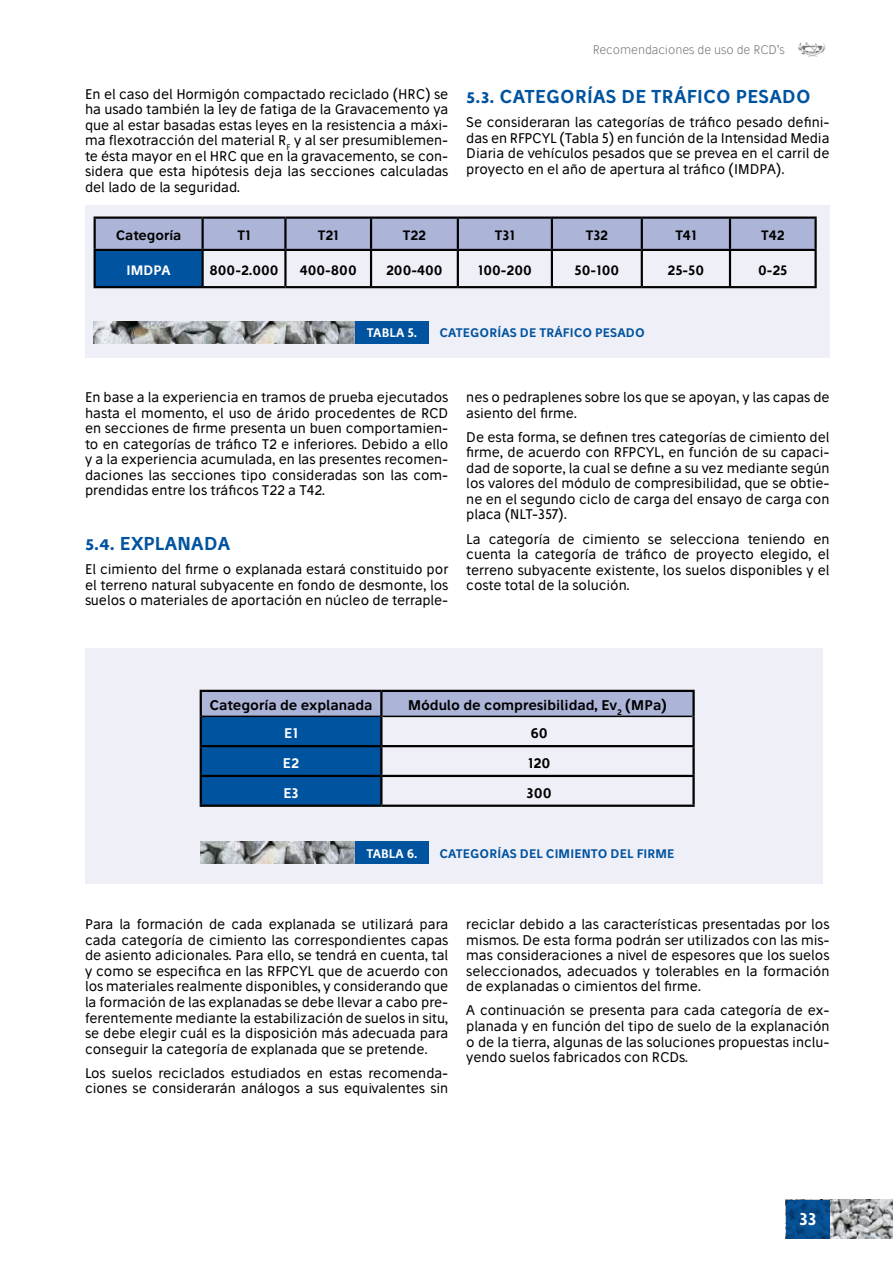
<style>
.page{position:relative;width:893px;height:1263px;background:#fff}
.page>*{position:absolute;margin:0;border:0;box-sizing:border-box;transform-origin:0 0}
.t1{font:600 18px "Stilu";letter-spacing:.015em;color:#00539f}
.t2{font:600 16.5px "Stilu";color:#fff}
.t3{font:13.5px/15.6px "Stilu";color:#000;text-align:justify}
.t4{font:600 13.5px "Stilu";color:#000}
.t5{font:600 13.5px "Stilu";color:#fff}
.t6{font:600 13.2px "Stilu";color:#000}
.t7{font:600 13.2px "Stilu";color:#fff}
.t8{font:600 12px "Stilu";letter-spacing:.01em;color:#00539f}
.t9{font:300 12px "Stilu";color:#707172}
.t10{font:600 12px "Stilu";letter-spacing:.01em;color:#fff}
</style>
<div class="page">
<div style="left:85px;top:648px;width:737px;height:235px;background:#efeff7"></div>
<div style="left:85px;top:205px;width:744px;height:152px;background:#efeff7"></div>
<img style="left:200px;top:842px;width:155px;height:22px">
<img style="left:94px;top:321px;width:261px;height:22px">
<div style="left:355px;top:842px;width:74px;height:22px;background:#00539f"></div>
<div style="left:355px;top:321px;width:74px;height:22px;background:#00539f"></div>
<div style="left:96px;top:219px;width:718px;height:30px;background:#acb4d7"></div>
<div style="left:95px;top:250px;width:108px;height:37px;background:#00539f"></div>
<hr style="left:94px;top:216px;width:109px;height:3px;background:#000">
<hr style="left:203px;top:216px;width:82px;height:3px;background:#000">
<hr style="left:285px;top:216px;width:86px;height:3px;background:#000">
<hr style="left:371px;top:216px;width:87px;height:3px;background:#000">
<hr style="left:458px;top:216px;width:94px;height:3px;background:#000">
<hr style="left:552px;top:216px;width:90px;height:3px;background:#000">
<hr style="left:642px;top:216px;width:88px;height:3px;background:#000">
<hr style="left:730px;top:216px;width:87px;height:3px;background:#000">
<hr style="left:94px;top:219px;width:2px;height:30px;background:#000">
<hr style="left:94px;top:249px;width:109px;height:2px;background:#000">
<hr style="left:202px;top:219px;width:2px;height:30px;background:#000">
<hr style="left:284px;top:219px;width:3px;height:30px;background:#000">
<hr style="left:370px;top:219px;width:2px;height:30px;background:#000">
<hr style="left:457px;top:219px;width:2px;height:30px;background:#000">
<hr style="left:551px;top:219px;width:2px;height:30px;background:#000">
<hr style="left:641px;top:219px;width:2px;height:30px;background:#000">
<hr style="left:729px;top:219px;width:2px;height:30px;background:#000">
<hr style="left:814px;top:219px;width:3px;height:30px;background:#000">
<hr style="left:203px;top:249px;width:82px;height:2px;background:#000">
<hr style="left:285px;top:249px;width:86px;height:2px;background:#000">
<hr style="left:371px;top:249px;width:87px;height:2px;background:#000">
<hr style="left:458px;top:249px;width:94px;height:2px;background:#000">
<hr style="left:552px;top:249px;width:90px;height:2px;background:#000">
<hr style="left:642px;top:249px;width:88px;height:2px;background:#000">
<hr style="left:730px;top:249px;width:87px;height:2px;background:#000">
<hr style="left:94px;top:251px;width:2px;height:35px;background:#000">
<hr style="left:94px;top:286px;width:109px;height:2px;background:#000">
<hr style="left:202px;top:251px;width:2px;height:35px;background:#000">
<hr style="left:284px;top:251px;width:3px;height:35px;background:#000">
<hr style="left:370px;top:251px;width:2px;height:35px;background:#000">
<hr style="left:457px;top:251px;width:2px;height:35px;background:#000">
<hr style="left:551px;top:251px;width:2px;height:35px;background:#000">
<hr style="left:641px;top:251px;width:2px;height:35px;background:#000">
<hr style="left:729px;top:251px;width:2px;height:35px;background:#000">
<hr style="left:814px;top:251px;width:3px;height:35px;background:#000">
<hr style="left:203px;top:286px;width:82px;height:2px;background:#000">
<hr style="left:285px;top:286px;width:86px;height:2px;background:#000">
<hr style="left:371px;top:286px;width:87px;height:2px;background:#000">
<hr style="left:458px;top:286px;width:94px;height:2px;background:#000">
<hr style="left:552px;top:286px;width:90px;height:2px;background:#000">
<hr style="left:642px;top:286px;width:88px;height:2px;background:#000">
<hr style="left:730px;top:286px;width:87px;height:2px;background:#000">
<svg style="left:202px;top:692px;width:490px;height:112px"></svg>
<hr style="left:202px;top:716px;width:178px;height:1px;background:#000">
<hr style="left:382px;top:716px;width:310px;height:1px;background:#000">
<hr style="left:200px;top:692px;width:2px;height:24px;background:#000">
<hr style="left:200px;top:690px;width:181px;height:2px;background:#000">
<hr style="left:380px;top:692px;width:2px;height:24px;background:#000">
<hr style="left:381px;top:690px;width:314px;height:2px;background:#000">
<hr style="left:692px;top:692px;width:3px;height:24px;background:#000">
<hr style="left:200px;top:716px;width:2px;height:29px;background:#000">
<hr style="left:380px;top:716px;width:2px;height:29px;background:#000">
<hr style="left:692px;top:716px;width:3px;height:29px;background:#000">
<hr style="left:200px;top:747px;width:2px;height:28px;background:#000">
<hr style="left:200px;top:745px;width:181px;height:2px;background:#000">
<hr style="left:380px;top:747px;width:2px;height:28px;background:#000">
<hr style="left:381px;top:745px;width:314px;height:2px;background:#000">
<hr style="left:692px;top:747px;width:3px;height:28px;background:#000">
<hr style="left:200px;top:777px;width:2px;height:27px;background:#000">
<hr style="left:200px;top:775px;width:181px;height:2px;background:#000">
<hr style="left:200px;top:804px;width:181px;height:3px;background:#000">
<hr style="left:380px;top:777px;width:2px;height:27px;background:#000">
<hr style="left:381px;top:775px;width:314px;height:2px;background:#000">
<hr style="left:692px;top:777px;width:3px;height:27px;background:#000">
<hr style="left:381px;top:804px;width:314px;height:3px;background:#000">
<img style="left:798px;top:43px;width:28px;height:14px">
<img style="left:829px;top:1200px;width:64px;height:39px">
<svg style="left:786px;top:1200px;width:43px;height:39px;background:#064c8d"></svg>
<p class="t9" style="left:593px;top:42px;width:193px">Recomendaciones de uso de RCD’s</p>
<p class="t3" style="left:85px;top:86px;width:365px">En el caso del Hormigón compactado reciclado (HRC) se ha usado también la ley de fatiga de la Gravacemento ya que al estar basadas estas leyes en la resistencia a máxi&shy;ma flexotracción del material R<sub>F</sub> y al ser presumiblemen&shy;te ésta mayor en el HRC que en la gravacemento, se con&shy;sidera que esta hipótesis deja las secciones calculadas del lado de la seguridad.</p>
<h1 class="t1" style="left:466px;top:85px;width:346px">5.3. CATEGORÍAS DE TRÁFICO PESADO</h1>
<p class="t3" style="left:466px;top:114px;width:365px">Se consideraran las categorías de tráfico pesado defini&shy;das en RFPCYL (Tabla 5) en función de la Intensidad Media Diaria de vehículos pesados que se prevea en el carril de proyecto en el año de apertura al tráfico (IMDPA).</p>
<p class="t6" style="left:116px;top:227px;width:67px">Categoría</p>
<p class="t6" style="left:237px;top:227px;width:15px">T1</p>
<p class="t6" style="left:318px;top:227px;width:22px">T21</p>
<p class="t6" style="left:403px;top:227px;width:25px">T22</p>
<p class="t6" style="left:495px;top:227px;width:21px">T31</p>
<p class="t6" style="left:586px;top:227px;width:24px">T32</p>
<p class="t6" style="left:675px;top:227px;width:23px">T41</p>
<p class="t6" style="left:761px;top:227px;width:25px">T42</p>
<p class="t7" style="left:127px;top:262px;width:46px">IMDPA</p>
<p class="t6" style="left:209px;top:262px;width:71px">800-2.000</p>
<p class="t6" style="left:300px;top:262px;width:59px">400-800</p>
<p class="t6" style="left:386px;top:262px;width:58px">200-400</p>
<p class="t6" style="left:478px;top:262px;width:55px">100-200</p>
<p class="t6" style="left:575px;top:262px;width:46px">50-100</p>
<p class="t6" style="left:667px;top:262px;width:38px">25-50</p>
<p class="t6" style="left:758px;top:262px;width:31px">0-25</p>
<p class="t10" style="left:367px;top:325px;width:52px">TABLA 5.</p>
<p class="t8" style="left:439px;top:325px;width:207px">CATEGORÍAS DE TRÁFICO PESADO</p>
<p class="t3" style="left:85px;top:389px;width:365px">En base a la experiencia en tramos de prueba ejecutados hasta el momento, el uso de árido procedentes de RCD en secciones de firme presenta un buen comportamien&shy;to en categorías de tráfico T2 e inferiores. Debido a ello y a la experiencia acumulada, en las presentes recomen&shy;daciones las secciones tipo consideradas son las com&shy;prendidas entre los tráficos T22 a T42.</p>
<h1 class="t1" style="left:85px;top:532px;width:147px">5.4. EXPLANADA</h1>
<p class="t3" style="left:85px;top:561px;width:365px">El cimiento del firme o explanada estará constituido por el terreno natural subyacente en fondo de desmonte, los suelos o materiales de aportación en núcleo de terraple-</p>
<p class="t3" style="left:466px;top:389px;width:365px">nes o pedraplenes sobre los que se apoyan, y las capas de asiento del firme.</p>
<p class="t3" style="left:466px;top:429px;width:365px">De esta forma, se definen tres categorías de cimiento del firme, de acuerdo con RFPCYL, en función de su capaci&shy;dad de soporte, la cual se define a su vez mediante según los valores del módulo de compresibilidad, que se obtie&shy;ne en el segundo ciclo de carga del ensayo de carga con placa (NLT-357).</p>
<p class="t3" style="left:466px;top:531px;width:365px">La categoría de cimiento se selecciona teniendo en cuenta la categoría de tráfico de proyecto elegido, el terreno subyacente existente, los suelos disponibles y el coste total de la solución.</p>
<p class="t4" style="left:210px;top:696px;width:164px">Categoría de explanada</p>
<p class="t4" style="left:408px;top:696px;width:260px">Módulo de compresibilidad, Ev<sub>2</sub> (MPa)</p>
<p class="t5" style="left:284px;top:724px;width:15px">E1</p>
<p class="t4" style="left:530px;top:724px;width:19px">60</p>
<p class="t5" style="left:283px;top:754px;width:18px">E2</p>
<p class="t4" style="left:528px;top:754px;width:24px">120</p>
<p class="t5" style="left:283px;top:784px;width:17px">E3</p>
<p class="t4" style="left:527px;top:784px;width:27px">300</p>
<p class="t10" style="left:366px;top:845px;width:53px">TABLA 6.</p>
<p class="t8" style="left:439px;top:845px;width:237px">CATEGORÍAS DEL CIMIENTO DEL FIRME</p>
<p class="t3" style="left:85px;top:916px;width:365px">Para la formación de cada explanada se utilizará para cada categoría de cimiento las correspondientes capas de asiento adicionales. Para ello, se tendrá en cuenta, tal y como se especifica en las RFPCYL que de acuerdo con los materiales realmente disponibles, y considerando que la formación de las explanadas se debe llevar a cabo pre&shy;ferentemente mediante la estabilización de suelos in situ, se debe elegir cuál es la disposición más adecuada para conseguir la categoría de explanada que se pretende.</p>
<p class="t3" style="left:85px;top:1065px;width:365px">Los suelos reciclados estudiados en estas recomenda&shy;ciones se considerarán análogos a sus equivalentes sin</p>
<p class="t3" style="left:466px;top:916px;width:365px">reciclar debido a las características presentadas por los mismos. De esta forma podrán ser utilizados con las mis&shy;mas consideraciones a nivel de espesores que los suelos seleccionados, adecuados y tolerables en la formación de explanadas o cimientos del firme.</p>
<p class="t3" style="left:466px;top:1002px;width:365px">A continuación se presenta para cada categoría de ex&shy;planada y en función del tipo de suelo de la explanación o de la tierra, algunas de las soluciones propuestas inclu&shy;yendo suelos fabricados con RCDs.</p>
<p class="t2" style="left:799px;top:1208px;width:19px">33</p>
</div>
